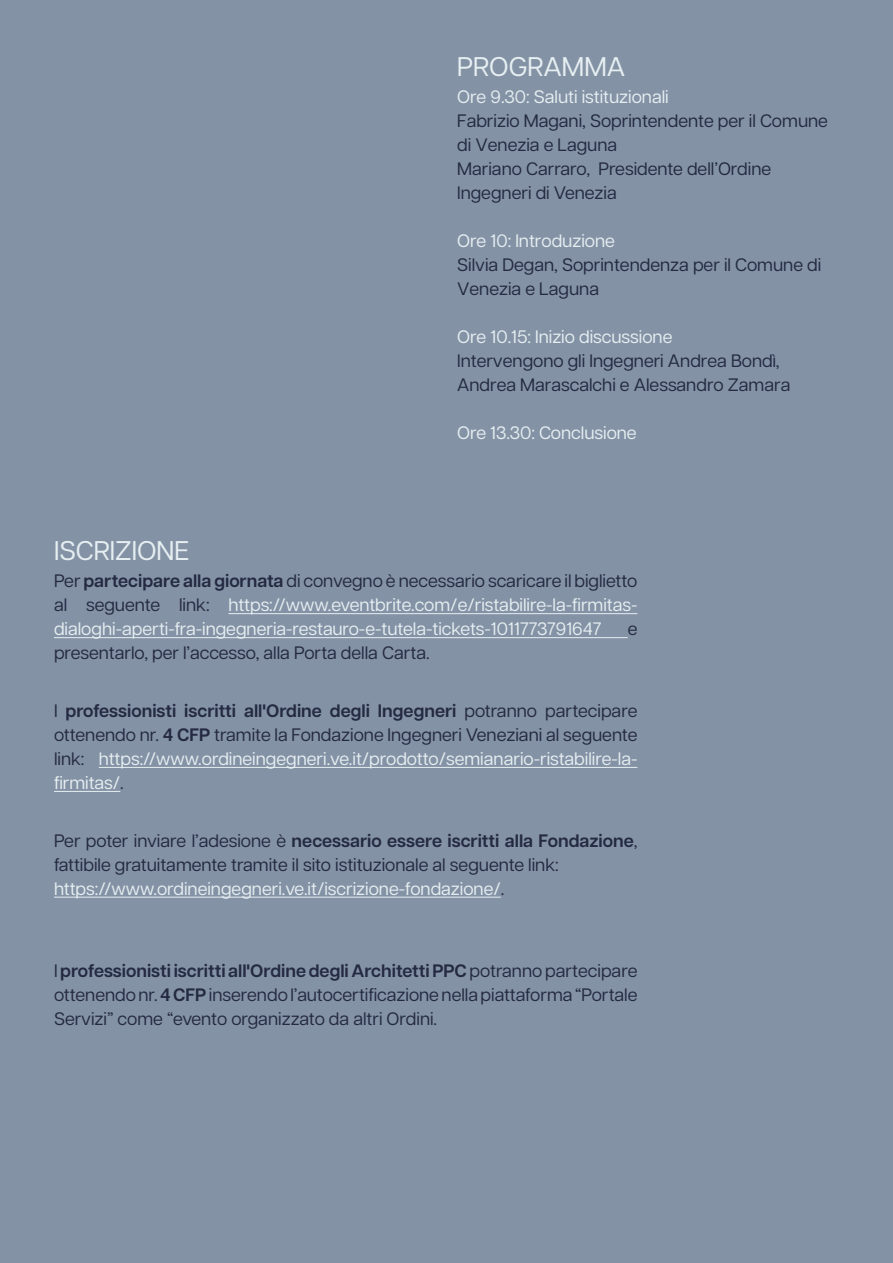
<style>
.page{position:relative;width:893px;height:1263px;background:#8492a6}
.page>*{position:absolute;margin:0;border:0;box-sizing:border-box;transform-origin:0 0}
.t1{font:27px "Articulat CF";color:#e5eef0}
.t2{font:18px/24px "Articulat CF";color:#242a41;text-align:justify}
.t3{font:18px/24px "Articulat CF";color:#e5eef0;text-align:justify}
.t4{font:18px/24px "Articulat CF";color:#232a41}
.s1{color:#242a41}
.s2{font-weight:600;color:#242a41}
.s3{font-weight:600}
.s4{color:#e5eef0}
</style>
<div class="page">
<hr style="left:228px;top:613px;width:409px;height:1px;background:#e5eef0">
<hr style="left:54px;top:637px;width:574px;height:1px;background:#e5eef0">
<hr style="left:99px;top:767px;width:538px;height:1px;background:#e5eef0">
<hr style="left:54px;top:791px;width:66px;height:1px;background:#e5eef0">
<hr style="left:54px;top:897px;width:447px;height:1px;background:#e5eef0">
<p class="t1" style="left:457px;top:47px;width:170px">PROGRAMMA</p>
<p class="t1" style="left:54px;top:531px;width:137px">ISCRIZIONE</p>
<p class="t3" style="left:457px;top:83px;width:213px">Ore 9.30: Saluti istituzionali</p>
<p class="t4" style="left:457px;top:107px;width:372px">Fabrizio Magani, Soprintendente per il Comune di Venezia e Laguna</p>
<p class="t4" style="left:457px;top:155px;width:316px">Mariano Carraro, Presidente dell’Ordine<br>Ingegneri di Venezia</p>
<p class="t3" style="left:457px;top:227px;width:159px">Ore 10: Introduzione</p>
<p class="t4" style="left:457px;top:251px;width:366px">Silvia Degan, Soprintendenza per il Comune di<br>Venezia e Laguna</p>
<p class="t3" style="left:457px;top:323px;width:217px">Ore 10.15: Inizio discussione</p>
<p class="t4" style="left:457px;top:347px;width:335px">Intervengono gli Ingegneri Andrea Bondì,<br>Andrea Marascalchi e Alessandro Zamara</p>
<p class="t3" style="left:457px;top:419px;width:181px">Ore 13.30: Conclusione</p>
<p class="t3" style="left:54px;top:568px;width:585px"><span class="s1">Per</span> <span class="s2">partecipare alla giornata</span> <span class="s1">di convegno è necessario scaricare il biglietto al seguente link:</span> https://www.eventbrite.com/e/ristabilire-la-firmitas&shy;dialoghi-aperti-fra-ingegneria-restauro-e-tutela-tickets-1011773791647</p>
<p class="t2" style="left:628px;top:616px;width:11px">e</p>
<p class="t2" style="left:54px;top:640px;width:377px">presentarlo, per l’accesso, alla Porta della Carta.</p>
<p class="t2" style="left:54px;top:698px;width:585px">I <span class="s3">professionisti iscritti all'Ordine degli Ingegneri</span> potranno partecipare ottenendo nr. <span class="s3">4 CFP</span> tramite la Fondazione Ingegneri Veneziani al seguente link: <span class="s4">https://www.ordineingegneri.ve.it/prodotto/semianario-ristabilire-la&shy;firmitas/</span>.</p>
<p class="t2" style="left:54px;top:827px;width:585px">Per poter inviare l’adesione è <span class="s3">necessario essere iscritti alla Fondazione</span>, fattibile gratuitamente tramite il sito istituzionale al seguente link:</p>
<p class="t3" style="left:54px;top:875px;width:452px">https://www.ordineingegneri.ve.it/iscrizione-fondazione/<span class="s1">.</span></p>
<p class="t2" style="left:54px;top:957px;width:585px">I <span class="s3">professionisti iscritti all'Ordine degli Architetti PPC</span> potranno partecipare ottenendo nr. <span class="s3">4 CFP</span> inserendo l’autocertificazione nella piattaforma “Portale Servizi” come “evento organizzato da altri Ordini.</p>
</div>
